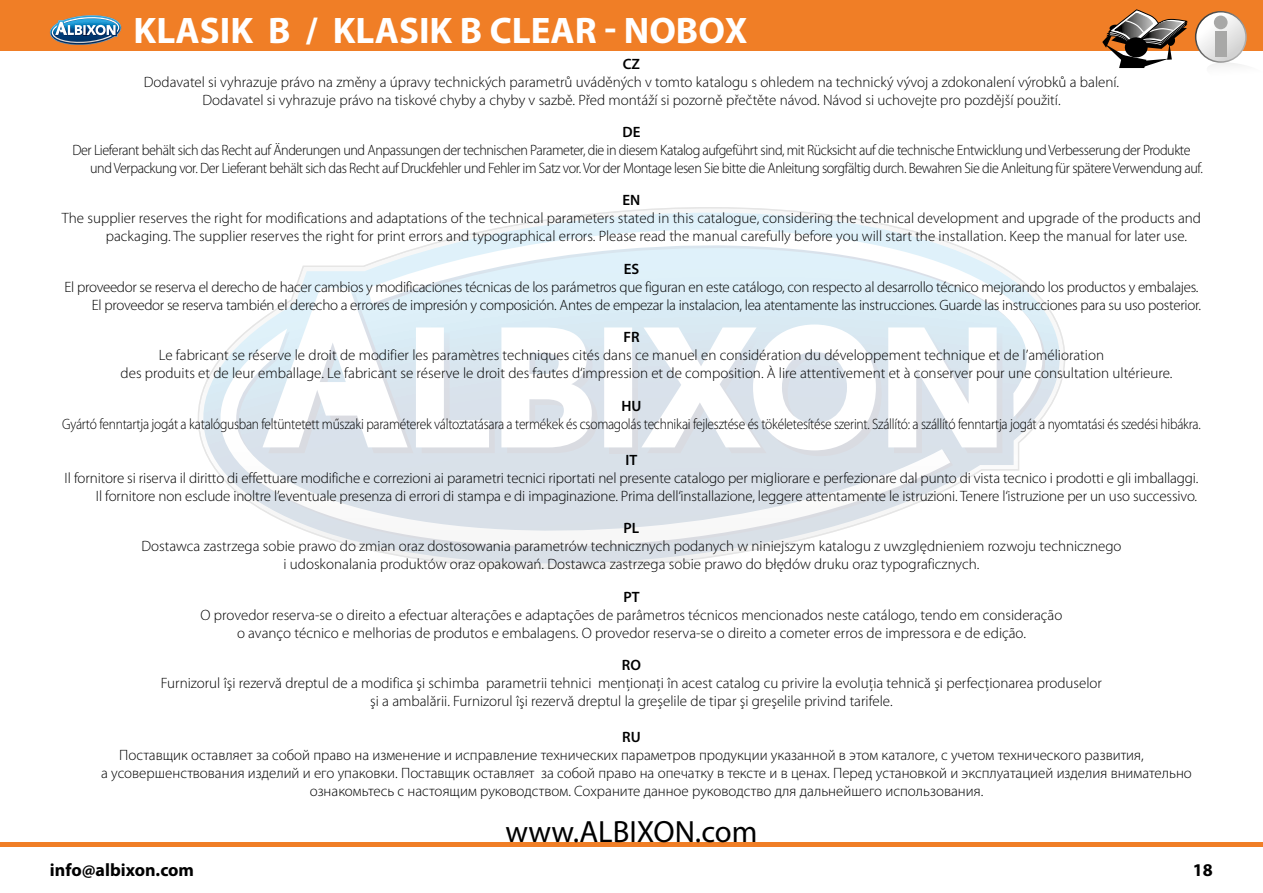
<style>
.page{position:relative;width:1263px;height:893px;background:#fff}
.page>*{position:absolute;margin:0;border:0;box-sizing:border-box;transform-origin:0 0}
.t1{font:700 37.05px "Myriad Pro";color:#fff}
.t2{font:30.75px "Myriad Pro";color:#000}
.t3{font:700 18px "Myriad Pro";color:#000}
.t4{font:300 15px/18px "Myriad Pro";color:#000;text-align:center}
.t5{font:300 15px/18px "Myriad Pro";letter-spacing:-.03em;color:#000;scale:.94 1}
.t6{font:300 15px/18px "Myriad Pro";letter-spacing:-.02em;color:#000;text-align:right}
.t7{font:300 15px "Myriad Pro";letter-spacing:-.02em;color:#000;scale:.9 1}
.t8{font:600 15px "Myriad Pro";color:#000}
</style>
<div class="page">
<div style="left:0;top:0;width:1263px;height:51px;background:#f07e26"></div>
<hr style="left:0;top:842px;width:1263px;height:4px;background:#f07e26">
<svg style="left:1196px;top:12px;width:50px;height:50px"></svg>
<div style="left:1195px;top:11px;width:52px;height:52px;border:2px solid #fff;border-radius:50%"></div>
<svg style="left:1209px;top:62px;width:32px;height:5px"></svg>
<div style="left:1215px;top:32px;width:11px;height:25px;background:#a8a8a7"></div>
<div style="left:1214px;top:16px;width:13px;height:13px;background:#a8a8a7;border-radius:50%"></div>
<svg style="left:1102px;top:10px;width:85px;height:58px"></svg>
<svg style="left:50px;top:15px;width:71px;height:30px"></svg>
<svg style="left:200px;top:213px;width:862px;height:274px"></svg>
<svg style="left:218px;top:329px;width:732px;height:233px"></svg>
<svg style="left:368px;top:214px;width:676px;height:203px;fill:#dff1fa"></svg>
<div style="left:610px;top:333px;width:28px;height:120px;background:#dadee5"></div>
<svg style="left:501px;top:327px;width:97px;height:126px"></svg>
<div style="left:604px;top:327px;width:28px;height:120px;background:#fff"></div>
<svg style="left:641px;top:324px;width:241px;height:132px"></svg>
<svg style="left:888px;top:327px;width:114px;height:126px"></svg>
<svg style="left:262px;top:288px;width:233px;height:165px"></svg>
<h1 class="t1" style="left:134px;top:6px;width:616px">KLASIK B / KLASIK B CLEAR - NOBOX</h1>
<p class="t8" style="left:623px;top:54px;width:19px">CZ</p>
<p class="t4" style="left:144px;top:73px;width:977px">Dodavatel si vyhrazuje právo na změny a úpravy technických parametrů uváděných v tomto katalogu s ohledem na technický vývoj a zdokonalení výrobků a balení.<br>Dodavatel si vyhrazuje právo na tiskové chyby a chyby v sazbě. Před montáží si pozorně přečtěte návod. Návod si uchovejte pro pozdější použití.</p>
<p class="t8" style="left:622px;top:122px;width:19px">DE</p>
<p class="t5" style="left:90px;top:141px;width:1185px;text-indent:-18px">Der Lieferant behält sich das Recht auf Änderungen und Anpassungen der technischen Parameter, die in diesem Katalog aufgeführt sind, mit Rücksicht auf die technische Entwicklung und Verbesserung der Produkte und Verpackung vor. Der Lieferant behält sich das Recht auf Druckfehler und Fehler im Satz vor. Vor der Montage lesen Sie bitte die Anleitung sorgfältig durch. Bewahren Sie die Anleitung für spätere Verwendung auf.</p>
<p class="t8" style="left:622px;top:191px;width:19px">EN</p>
<p class="t4" style="left:106px;top:210px;width:1097px;text-align:left;text-indent:-44px">The supplier reserves the right for modifications and adaptations of the technical parameters stated in this catalogue, considering the technical development and upgrade of the products and packaging. The supplier reserves the right for print errors and typographical errors. Please read the manual carefully before you will start the installation. Keep the manual for later use.</p>
<p class="t8" style="left:624px;top:259px;width:17px">ES</p>
<p class="t6" style="left:65px;top:278px;width:1138px">El proveedor se reserva el derecho de hacer cambios y modificaciones técnicas de los parámetros que figuran en este catálogo, con respecto al desarrollo técnico mejorando los productos y embalajes.<br>El proveedor se reserva también el derecho a errores de impresión y composición. Antes de empezar la instalacion, lea atentamente las instrucciones. Guarde las instrucciones para su uso posterior.</p>
<p class="t8" style="left:623px;top:328px;width:18px">FR</p>
<p class="t4" style="left:121px;top:347px;width:1053px;text-align:left;text-indent:38px">Le fabricant se réserve le droit de modifier les paramètres techniques cités dans ce manuel en considération du développement technique et de l’amélioration<br>des produits et de leur emballage. Le fabricant se réserve le droit des fautes d‘impression et de composition. À lire attentivement et à conserver pour une consultation ultérieure.</p>
<p class="t8" style="left:621px;top:396px;width:22px">HU</p>
<p class="t7" style="left:62px;top:415px;width:1267px">Gyártó fenntartja jogát a katalógusban feltüntetett műszaki paraméterek változtatásara a termékek és csomagolás technikai fejlesztése és tökéletesítése szerint. Szállító: a szállító fenntartja jogát a nyomtatási és szedési hibákra.</p>
<p class="t8" style="left:626px;top:450px;width:13px">IT</p>
<p class="t4" style="left:65px;top:469px;width:1135px;text-align:right">Il fornitore si riserva il diritto di effettuare modifiche e correzioni ai parametri tecnici riportati nel presente catalogo per migliorare e perfezionare dal punto di vista tecnico i prodotti e gli imballaggi.<br>Il fornitore non esclude inoltre l’eventuale presenza di errori di stampa e di impaginazione. Prima dell‘installazione, leggere attentamente le istruzioni. Tenere l‘istruzione per un uso successivo.</p>
<p class="t8" style="left:624px;top:518px;width:17px">PL</p>
<p class="t4" style="left:141px;top:537px;width:981px">Dostawca zastrzega sobie prawo do zmian oraz dostosowania parametrów technicznych podanych w niniejszym katalogu z uwzględnieniem rozwoju technicznego i udoskonalania produktów oraz opakowań. Dostawca zastrzega sobie prawo do błędów druku oraz typograficznych.</p>
<p class="t8" style="left:623px;top:587px;width:18px">PT</p>
<p class="t4" style="left:201px;top:606px;width:863px">O provedor reserva-se o direito a efectuar alterações e adaptações de parâmetros técnicos mencionados neste catálogo, tendo em consideração o avanço técnico e melhorias de produtos e embalagens. O provedor reserva-se o direito a cometer erros de impressora e de edição.</p>
<p class="t8" style="left:622px;top:655px;width:21px">RO</p>
<p class="t4" style="left:161px;top:674px;width:943px">Furnizorul îşi rezervă dreptul de a modifica şi schimba parametrii tehnici menţionaţi în acest catalog cu privire la evoluţia tehnică şi perfecţionarea produselor şi a ambalării. Furnizorul îşi rezervă dreptul la greşelile de tipar şi greşelile privind tarifele.</p>
<p class="t8" style="left:622px;top:727px;width:20px">RU</p>
<p class="t4" style="left:119px;top:746px;width:1026px">Поставщик оставляет за собой право на изменение и исправление технических параметров продукции указанной в этом каталоге, с учетом технического развития,</p>
<p class="t4" style="left:101px;top:764px;width:1092px">а усовершенствования изделий и его упаковки. Поставщик оставляет за собой право на опечатку в тексте и в ценах. Перед установкой и эксплуатацией изделия внимательно</p>
<p class="t4" style="left:310px;top:782px;width:675px">ознакомьтесь с настоящим руководством. Сохраните данное руководство для дальнейшего использования.</p>
<h2 class="t2" style="left:505px;top:812px;width:254px">www.ALBIXON.com</h2>
<p class="t3" style="left:50px;top:858px;width:146px">info@albixon.com</p>
<p class="t3" style="left:1193px;top:858px;width:21px">18</p>
</div>
